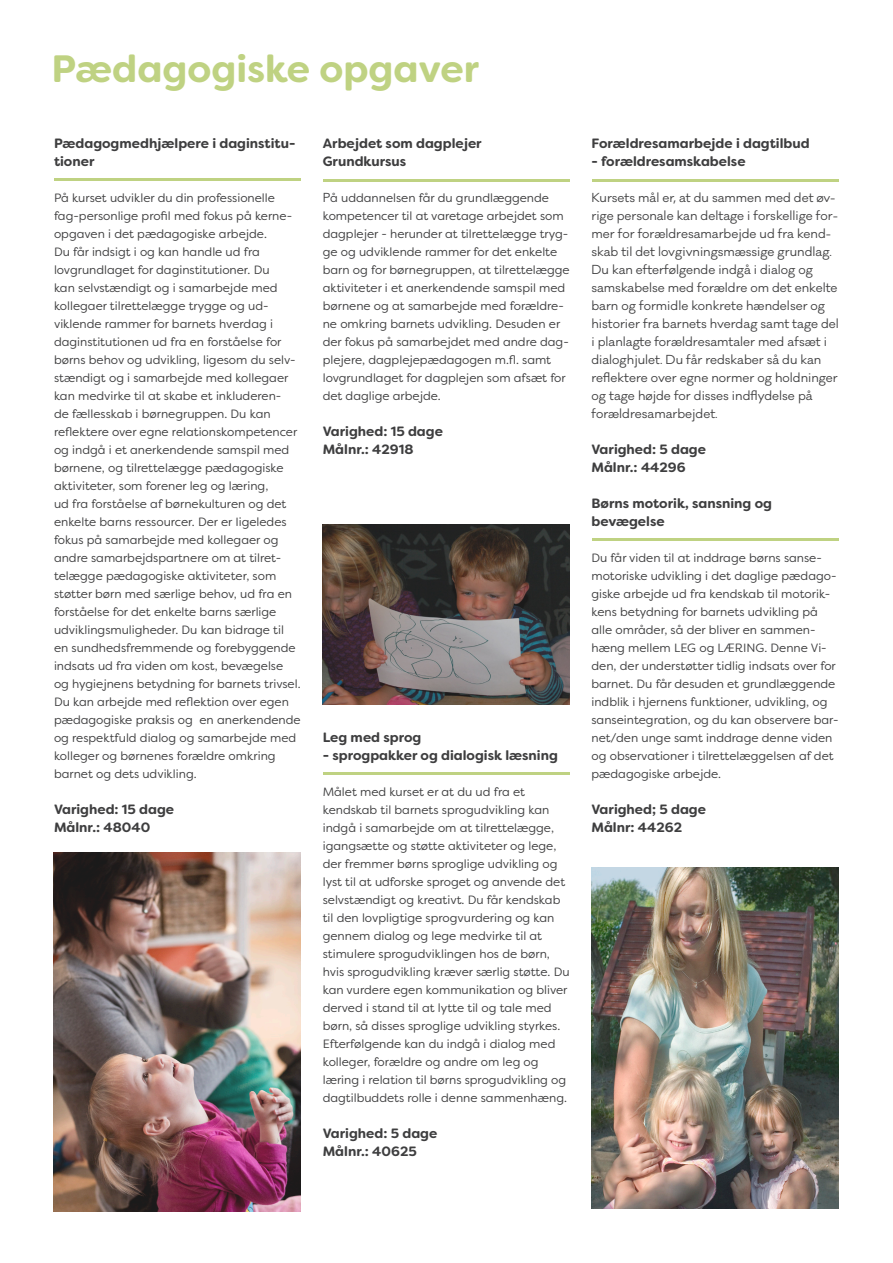
<style>
.page{position:relative;width:893px;height:1263px;background:#fff}
.page>*{position:absolute;margin:0;border:0;box-sizing:border-box;transform-origin:0 0}
.t1{font:700 38.1px "Filson Soft";color:#bfd282}
.Brød{font:700 13.5px/18px "Filson Soft";color:#3e3e3f}
.Fakta{font:700 13.5px "Filson Soft";color:#3e3e3f}
.brødtekst{font:700 13.5px "Filson Soft";color:#3e3e3f}
.brødtekst-2{font:12px/18px "Filson Soft";color:#3e3e3f}
.brødtekst-3{font:12px/18px "Galano Classic";color:#3e3e3f}
.Brød-2{font:12px/18px "Filson Soft";color:#3e3e3f}
.s1{font-family:"Galano Classic"}
</style>
<div class="page">
<hr style="left:323px;top:772px;width:246px;height:3px;background:#bfd282">
<img style="left:53px;top:853px;width:248px;height:358px">
<img style="left:591px;top:867px;width:248px;height:342px">
<hr style="left:323px;top:179px;width:247px;height:3px;background:#bfd282">
<hr style="left:592px;top:539px;width:247px;height:2px;background:#bfd282">
<img style="left:322px;top:524px;width:248px;height:180px">
<hr style="left:592px;top:179px;width:247px;height:3px;background:#bfd282">
<hr style="left:54px;top:179px;width:247px;height:2px;background:#bfd282">
<p class="t1" style="left:52px;top:44px;width:429px">Pædagogiske opgaver</p>
<p class="Brød" style="left:54px;top:134px;width:243px">Pædagogmedhjælpere i daginstitu&shy;tioner</p>
<p class="brødtekst-2" style="left:54px;top:189px;width:240px">På kurset udvikler du din professionelle fag-personlige profil med fokus på kerne&shy;opgaven i det pædagogiske arbejde.</p>
<p class="brødtekst-2" style="left:54px;top:243px;width:248px">Du får indsigt i og kan handle ud fra lovgrundlaget for daginstitutioner. Du<br>kan selvstændigt og i samarbejde med kollegaer tilrettelægge trygge og ud&shy;viklende rammer for barnets hverdag i daginstitutionen ud fra en forståelse for børns behov og udvikling, ligesom du selv&shy;stændigt og i samarbejde med kollegaer kan medvirke til at skabe et inkluderen-<br>de fællesskab i børnegruppen. Du kan reflektere over egne relationskompetencer og indgå i et anerkendende samspil med børnene, og tilrettelægge pædagogiske aktiviteter, som forener leg og læring,<br>ud fra forståelse af børnekulturen og det enkelte barns ressourcer. Der er Iigeledes fokus på samarbejde med kollegaer og andre samarbejdspartnere om at tilret&shy;telægge pædagogiske aktiviteter, som støtter børn med særlige behov, ud fra en forståelse for det enkelte barns særlige udviklingsmuligheder. Du kan bidrage til en sundhedsfremmende og forebyggende indsats ud fra viden om kost, bevægelse og hygiejnens betydning for barnets trivsel.<br>Du kan arbejde med reflektion over egen pædagogiske praksis og en anerkendende og respektfuld dialog og samarbejde med kolleger og børnenes forældre omkring barnet og dets udvikling.</p>
<p class="Brød" style="left:54px;top:800px;width:122px">Varighed: 15 dage</p>
<p class="Brød" style="left:54px;top:818px;width:98px">Målnr.: 48040</p>
<p class="Brød" style="left:323px;top:134px;width:160px">Arbejdet som dagplejer</p>
<p class="Brød" style="left:323px;top:152px;width:85px">Grundkursus</p>
<p class="Brød-2" style="left:323px;top:189px;width:249px"><span class="s1">P</span>å uddannelsen får du grundlæggende kompetencer til at varetage arbejdet som dagplejer - herunder at tilrettelægge tryg&shy;ge og udviklende rammer for det enkelte barn og for børnegruppen, at tilrettelægge aktiviteter i et anerkendende samspil med børnene og at samarbejde med forældre&shy;ne omkring barnets udvikling. Desuden er der fokus på samarbejdet med andre dag&shy;plejere, dagplejepædagogen m.fl. samt lovgrundlaget for dagplejen som afsæt for det daglige arbejde.</p>
<p class="Brød" style="left:323px;top:422px;width:122px">Varighed: 15 dage</p>
<p class="Brød" style="left:323px;top:440px;width:92px">Målnr.: 42918</p>
<p class="Fakta" style="left:323px;top:729px;width:100px">Leg med sprog</p>
<p class="Fakta" style="left:323px;top:747px;width:237px">- sprogpakker og dialogisk læsning</p>
<p class="brødtekst-2" style="left:323px;top:783px;width:248px">Målet med kurset er at du ud fra et kendskab til barnets sprogudvikling kan indgå i samarbejde om at tilrettelægge, igangsætte og støtte aktiviteter og lege, der fremmer børns sproglige udvikling og lyst til at udforske sproget og anvende det selvstændigt og kreativt. Du får kendskab til den lovpligtige sprogvurdering og kan gennem dialog og lege medvirke til at stimulere sprogudviklingen hos de børn, hvis sprogudvikling kræver særlig støtte. Du kan vurdere egen kommunikation og bliver derved i stand til at lytte til og tale med børn, så disses sproglige udvikling styrkes.<br>Efterfølgende kan du indgå i dialog med kolleger, forældre og andre om leg og læring i relation til børns sprogudvikling og dagtilbuddets rolle i denne sammenhæng.</p>
<p class="Brød" style="left:323px;top:1124px;width:116px">Varighed: 5 dage</p>
<p class="Brød" style="left:323px;top:1142px;width:96px">Målnr.: 40625</p>
<p class="Brød" style="left:591px;top:134px;width:220px">Forældresamarbejde i dagtilbud</p>
<p class="Brød" style="left:591px;top:152px;width:156px">- forældresamskabelse</p>
<p class="brødtekst-3" style="left:591px;top:189px;width:249px">Kursets mål er, at du sammen med det øv&shy;rige personale kan deltage i forskellige for&shy;mer for forældresamarbejde ud fra kend&shy;skab til det lovgivningsmæssige grundlag.<br>Du kan efterfølgende indgå i dialog og samskabelse med forældre om det enkelte barn og formidle konkrete hændelser og historier fra barnets hverdag samt tage del i planlagte forældresamtaler med afsæt i dialoghjulet. Du får redskaber så du kan reflektere over egne normer og holdninger og tage højde for disses indflydelse på forældresamarbejdet.</p>
<p class="Brød" style="left:591px;top:440px;width:116px">Varighed: 5 dage</p>
<p class="Brød" style="left:591px;top:458px;width:96px">Målnr.: 44296</p>
<p class="brødtekst" style="left:591px;top:495px;width:182px">Børns motorik, sansning og</p>
<p class="brødtekst" style="left:591px;top:513px;width:75px">bevægelse</p>
<p class="brødtekst-2" style="left:591px;top:549px;width:249px">Du får viden til at inddrage børns sanse&shy;motoriske udvikling i det daglige pædago&shy;giske arbejde ud fra kendskab til motorik&shy;kens betydning for barnets udvikling på alle områder, så der bliver en sammen&shy;hæng mellem LEG og LÆRING. Denne Vi&shy;den, der understøtter tidlig indsats over for barnet. Du får desuden et grundlæggende indblik i hjernens funktioner, udvikling, og sanseintegration, og du kan observere bar&shy;net/den unge samt inddrage denne viden og observationer i tilrettelæggelsen af det pædagogiske arbejde.</p>
<p class="Brød" style="left:591px;top:800px;width:116px">Varighed; 5 dage</p>
<p class="Brød" style="left:591px;top:818px;width:92px">Målnr: 44262</p>
</div>
